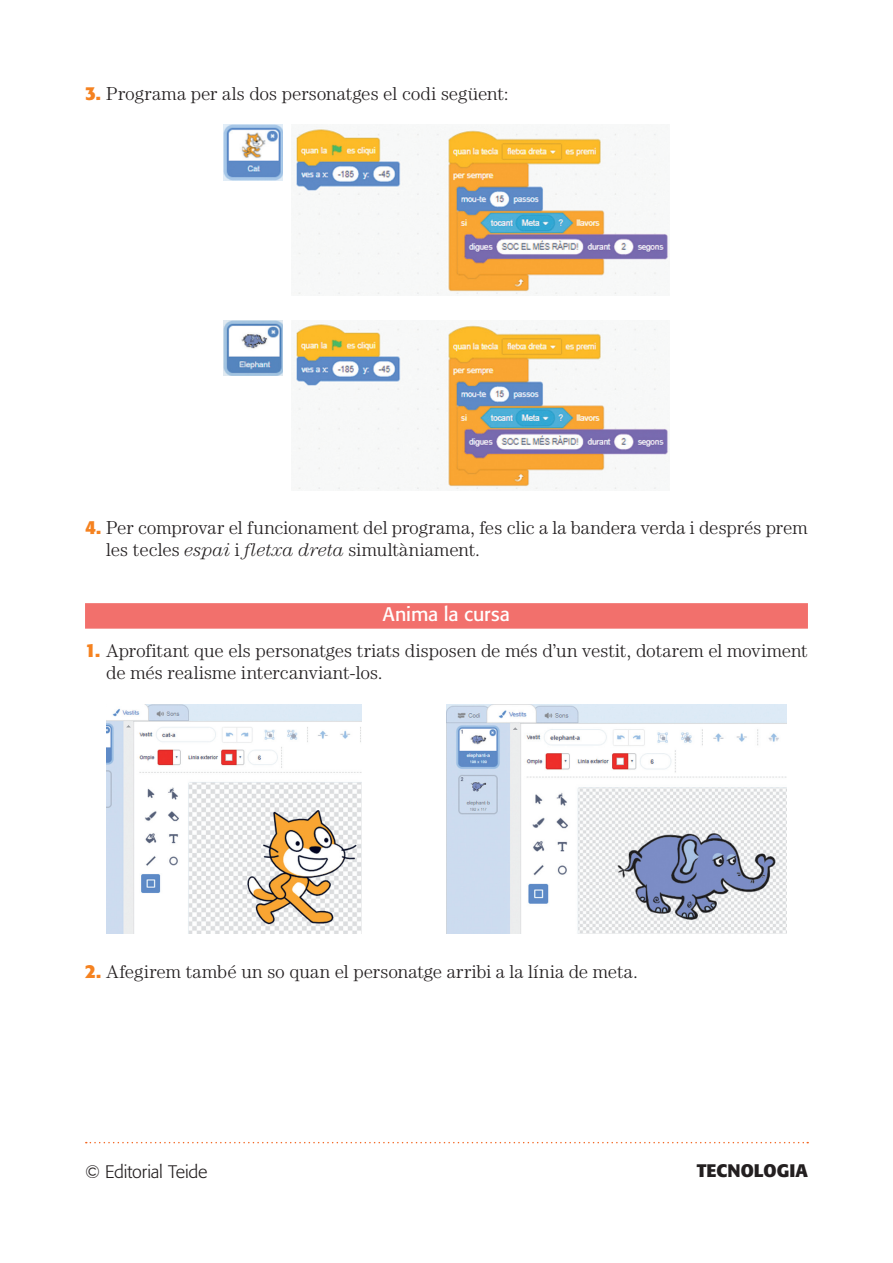
<style>
.page{position:relative;width:893px;height:1263px;background:#fff}
.page>*{position:absolute;margin:0;border:0;box-sizing:border-box;transform-origin:0 0}
.t1{font:19.5px "Formata";letter-spacing:-.005em;color:#fff}
.t2{font:300 18.75px/22.5px "Century Std";letter-spacing:-.005em;color:#231f20}
.t3{font:300 18px "Formata";letter-spacing:-.01em;color:#231f20}
.t4{font:700 18px "Formata";color:#231f20}
.s1{font-family:"Formata";font-weight:700;color:#f58220}
.s2{font-style:italic}
</style>
<div class="page">
<svg style="left:86px;top:1142px;width:722px;height:1px"></svg>
<div style="left:85px;top:603px;width:723px;height:26px;background:#f2706c"></div>
<img style="left:296px;top:127px;width:373px;height:168px">
<img style="left:223px;top:125px;width:60px;height:55px">
<img style="left:296px;top:322px;width:373px;height:168px">
<img style="left:223px;top:320px;width:60px;height:55px">
<img style="left:106px;top:704px;width:255px;height:230px">
<img style="left:446px;top:704px;width:341px;height:230px">
<p class="t2" style="left:85px;top:82px;width:425px"><span class="s1">3.</span> Programa per als dos personatges el codi següent:</p>
<p class="t2" style="left:106px;top:516px;width:703px;text-indent:-21px"><span class="s1">4.</span> Per comprovar el funcionament del programa, fes clic a la bandera verda i després prem les tecles <span class="s2">espai</span> i <span class="s2">fletxa dreta</span> simultàniament.</p>
<p class="t1" style="left:383px;top:603px;width:128px">Anima la cursa</p>
<p class="t2" style="left:106px;top:639px;width:703px;text-indent:-21px"><span class="s1">1.</span> Aprofitant que els personatges triats disposen de més d’un vestit, dotarem el moviment de més realisme intercanviant-los.</p>
<p class="t2" style="left:85px;top:960px;width:554px"><span class="s1">2.</span> Afegirem també un so quan el personatge arribi a la línia de meta.</p>
<p class="t3" style="left:85px;top:1161px;width:124px">© Editorial Teide</p>
<p class="t4" style="left:697px;top:1160px;width:113px">TECNOLOGIA</p>
</div>
